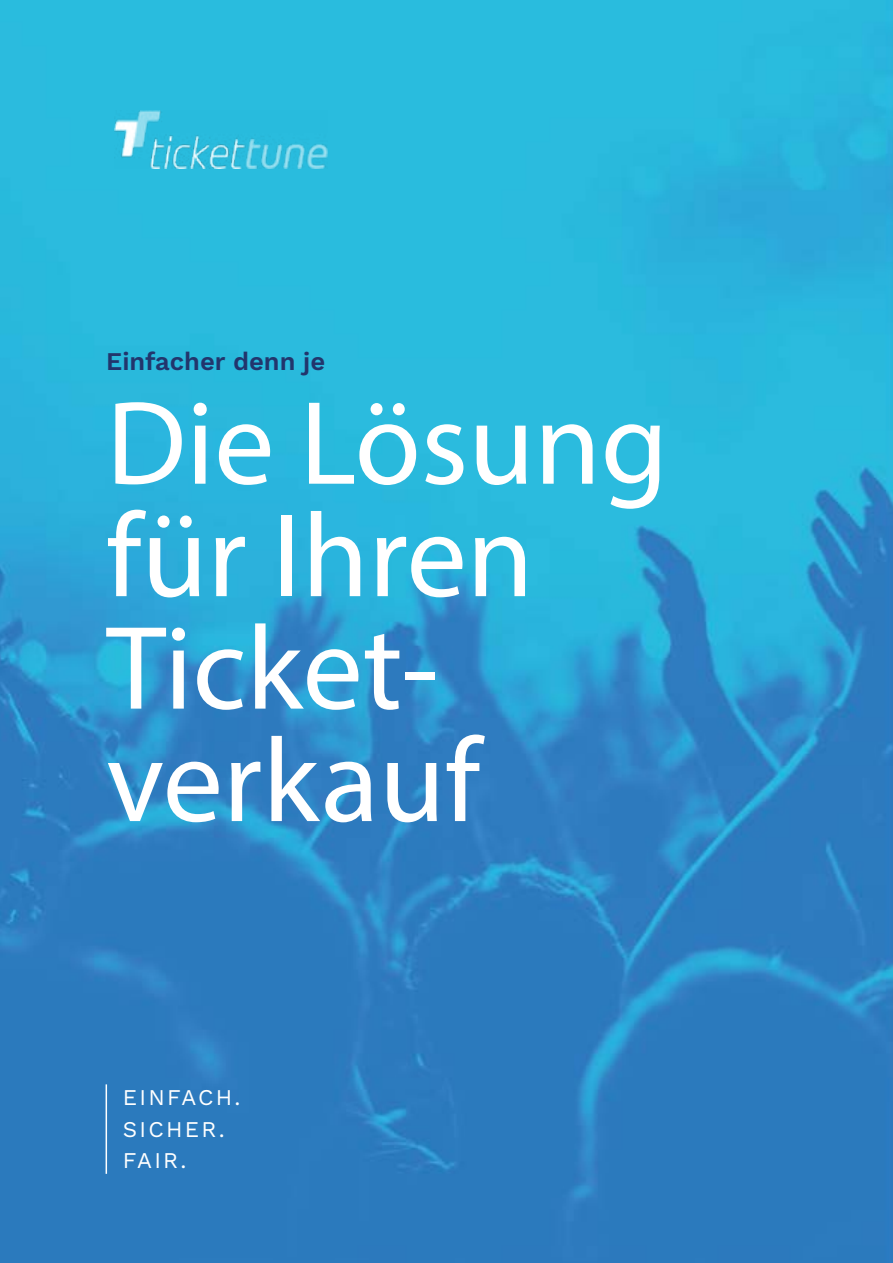
<style>
.page{position:relative;width:893px;height:1263px;background:#fff}
.page>*{position:absolute;margin:0;border:0;box-sizing:border-box;transform-origin:0 0}
.t1{font:120px/112.5px "Myriad Pro";color:#fff}
.t2{font:600 25.5px "Work Sans";color:#22356c}
.t3{font:22.5px/31.5px "Work Sans";letter-spacing:.1em;color:#fff}
</style>
<div class="page">
<img style="left:0;top:0;width:893px;height:1263px">
<img style="left:115px;top:111px;width:212px;height:57px">
<hr style="left:106px;top:1084px;width:1px;height:90px;background:#fff">
<p class="t2" style="left:106px;top:347px;width:220px">Einfacher denn je</p>
<p class="t1" style="left:106px;top:385px;width:563px">Die Lösung für Ihren<br>Ticket&shy;verkauf</p>
<p class="t3" style="left:123px;top:1083px;width:119px">EINFACH.<br>SICHER.<br>FAIR.</p>
</div>
